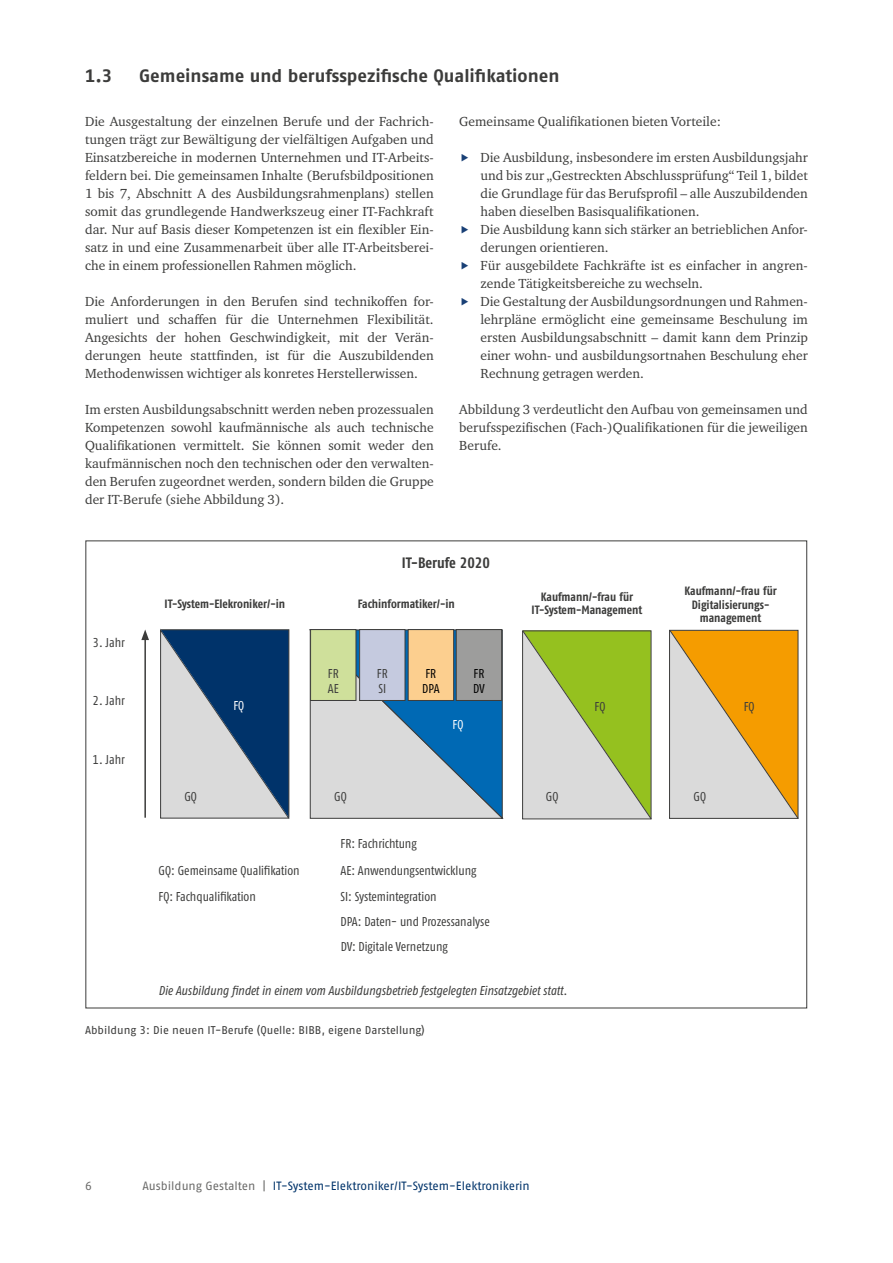
<style>
.page{position:relative;width:893px;height:1263px;background:#fff}
.page>*{position:absolute;margin:0;border:0;box-sizing:border-box;transform-origin:0 0}
.id906{font:700 18px "Fago Pro";color:#3c3c3b}
.t1{font:700 condensed 15px "Fago Pro";color:#3c3c3b}
.id896{font:13.5px/18px "Charter ITC Pro";color:#3c3c3b;text-align:justify}
.id897{font:13.5px/18px "Charter ITC Pro";color:#3c3c3b;text-align:justify}
.t2{font:condensed 12.75px/25.3px "Fago Pro";color:#3c3c3b}
.t3{font:italic condensed 12.75px "Fago Pro";color:#3c3c3b}
.t4{font:condensed 12.75px/15.3px "Fago Pro";color:#000}
.t5{font:condensed 12.75px "Fago Pro";color:#fff}
.t6{font:700 condensed 12px/13.5px "Fago Pro";letter-spacing:-.005em;color:#3c3c3b;text-align:center}
.t7{font:12px "Fago Pro";letter-spacing:-.005em;color:#00336a}
.t8{font:12px "Fago Pro";color:#6b6b6a}
.t9{font:11.25px "Fago Pro";color:#3c3c3b}
.s1{color:#6b6b6a}
</style>
<div class="page">
<svg style="left:160px;top:629px;width:129px;height:189px;background:#6a839e"></svg>
<svg style="left:309px;top:629px;width:194px;height:190px;background:#92b2c9"></svg>
<div style="left:311px;top:630px;width:45px;height:70px;background:#cfe09b"></div>
<div style="left:310px;top:629px;width:46px;height:72px;border:1px solid #3c3c3b"></div>
<div style="left:360px;top:630px;width:45px;height:70px;background:#c5cadf"></div>
<div style="left:359px;top:629px;width:46px;height:72px;border:1px solid #3c3c3b"></div>
<div style="left:408px;top:630px;width:46px;height:70px;background:#fccf8f"></div>
<div style="left:408px;top:629px;width:46px;height:72px;border:1px solid #3c3c3b"></div>
<div style="left:456px;top:630px;width:46px;height:70px;background:#9d9d9c"></div>
<div style="left:456px;top:629px;width:46px;height:72px;border:1px solid #3c3c3b"></div>
<hr style="left:144px;top:638px;width:2px;height:180px;background:#3c3c3b">
<svg style="left:141px;top:629px;width:8px;height:11px"></svg>
<svg style="left:522px;top:630px;width:130px;height:190px;background:#b2c77a"></svg>
<svg style="left:669px;top:630px;width:130px;height:189px;background:#e0b56b"></svg>
<h2 class="id906" style="left:85px;top:65px;width:29px">1.3</h2>
<h2 class="id906" style="left:139px;top:65px;width:422px">Gemeinsame und berufsspezifische Qualifikationen</h2>
<p class="id896" style="left:85px;top:112px;width:350px">Die Ausgestaltung der einzelnen Berufe und der Fachrich&shy;tungen trägt zur Bewältigung der vielfältigen Aufgaben und Einsatzbereiche in modernen Unternehmen und IT-Arbeits&shy;feldern bei. Die gemeinsamen Inhalte (Berufsbildpositionen 1 bis 7, Abschnitt A des Ausbildungsrahmenplans) stellen somit das grundlegende Handwerkszeug einer IT-Fachkraft dar. Nur auf Basis dieser Kompetenzen ist ein flexibler Ein&shy;satz in und eine Zusammenarbeit über alle IT-Arbeitsberei&shy;che in einem professionellen Rahmen möglich.</p>
<p class="id897" style="left:85px;top:292px;width:350px">Die Anforderungen in den Berufen sind technikoffen for&shy;muliert und schaffen für die Unternehmen Flexibilität.<br>Angesichts der hohen Geschwindigkeit, mit der Verän&shy;derungen heute stattfinden, ist für die Auszubildenden Methodenwissen wichtiger als konretes Herstellerwissen.</p>
<p class="id897" style="left:85px;top:400px;width:350px">Im ersten Ausbildungsabschnitt werden neben prozessualen Kompetenzen sowohl kaufmännische als auch technische Qualifikationen vermittelt. Sie können somit weder den kaufmännischen noch den technischen oder den verwalten&shy;den Berufen zugeordnet werden, sondern bilden die Gruppe der IT-Berufe (siehe Abbildung 3).</p>
<p class="id897" style="left:459px;top:112px;width:263px">Gemeinsame Qualifikationen bieten Vorteile:</p>
<p class="id896" style="left:480px;top:148px;width:329px">Die Ausbildung, insbesondere im ersten Ausbildungsjahr und bis zur „Gestreckten Abschlussprüfung“ Teil 1, bildet die Grundlage für das Berufsprofil – alle Auszubildenden haben dieselben Basisqualifikationen.</p>
<p class="id896" style="left:480px;top:220px;width:329px">Die Ausbildung kann sich stärker an betrieblichen Anfor&shy;derungen orientieren.</p>
<p class="id896" style="left:480px;top:256px;width:329px">Für ausgebildete Fachkräfte ist es einfacher in angren&shy;zende Tätigkeitsbereiche zu wechseln.</p>
<p class="id896" style="left:480px;top:292px;width:329px">Die Gestaltung der Ausbildungsordnungen und Rahmen&shy;lehrpläne ermöglicht eine gemeinsame Beschulung im ersten Ausbildungsabschnitt – damit kann dem Prinzip einer wohn- und ausbildungsortnahen Beschulung eher Rechnung getragen werden.</p>
<p class="id897" style="left:459px;top:400px;width:350px">Abbildung 3 verdeutlicht den Aufbau von gemeinsamen und berufsspezifischen (Fach-)Qualifikationen für die jeweiligen Berufe.</p>
<p class="t1" style="left:402px;top:553px;width:90px">IT-Berufe 2020</p>
<p class="t2" style="left:93px;top:629px;width:34px">3. Jahr</p>
<p class="t2" style="left:93px;top:688px;width:34px">2. Jahr</p>
<p class="t2" style="left:93px;top:747px;width:34px">1. Jahr</p>
<p class="t6" style="left:165px;top:597px;width:122px">IT-System-Elekroniker/-in</p>
<p class="t6" style="left:532px;top:590px;width:112px">Kaufmann/-frau für<br>IT-System-Management</p>
<p class="t6" style="left:684px;top:584px;width:94px">Kaufmann/-frau für<br>Digitalisierungs&shy;management</p>
<p class="t6" style="left:358px;top:597px;width:99px">Fachinformatiker/-in</p>
<p class="t2" style="left:184px;top:783px;width:14px">GQ</p>
<p class="t5" style="left:233px;top:698px;width:12px">FQ</p>
<p class="t2" style="left:328px;top:666px;width:12px;line-height:15.3px">FR<br>AE</p>
<p class="t2" style="left:377px;top:666px;width:12px;line-height:15.3px">FR<br>SI</p>
<p class="t4" style="left:422px;top:666px;width:19px">FR<br>DPA</p>
<p class="t4" style="left:473px;top:666px;width:13px">FR<br>DV</p>
<p class="t5" style="left:453px;top:717px;width:12px">FQ</p>
<p class="t2" style="left:594px;top:693px;width:12px">FQ</p>
<p class="t2" style="left:744px;top:694px;width:12px">FQ</p>
<p class="t2" style="left:334px;top:783px;width:14px">GQ</p>
<p class="t2" style="left:546px;top:783px;width:14px">GQ</p>
<p class="t2" style="left:694px;top:783px;width:14px">GQ</p>
<p class="t2" style="left:341px;top:831px;width:78px">FR: Fachrichtung</p>
<p class="t2" style="left:159px;top:858px;width:143px">GQ: Gemeinsame Qualifikation</p>
<p class="t2" style="left:341px;top:858px;width:151px">AE: Anwendungsentwicklung<br>SI: Systemintegration<br>DPA: Daten- und Prozessanalyse<br>DV: Digitale Vernetzung</p>
<p class="t3" style="left:159px;top:983px;width:410px">Die Ausbildung findet in einem vom Ausbildungsbetrieb festgelegten Einsatzgebiet statt.</p>
<p class="t2" style="left:159px;top:883px;width:99px">FQ: Fachqualifikation</p>
<p class="t9" style="left:85px;top:1023px;width:341px">Abbildung 3: Die neuen IT-Berufe (Quelle: BIBB, eigene Darstellung)</p>
<p class="t8" style="left:85px;top:1178px;width:8px">6</p>
<p class="t7" style="left:142px;top:1178px;width:389px"><span class="s1">Ausbildung Gestalten |</span> IT-System-Elektroniker/IT-System-Elektronikerin</p>
</div>
